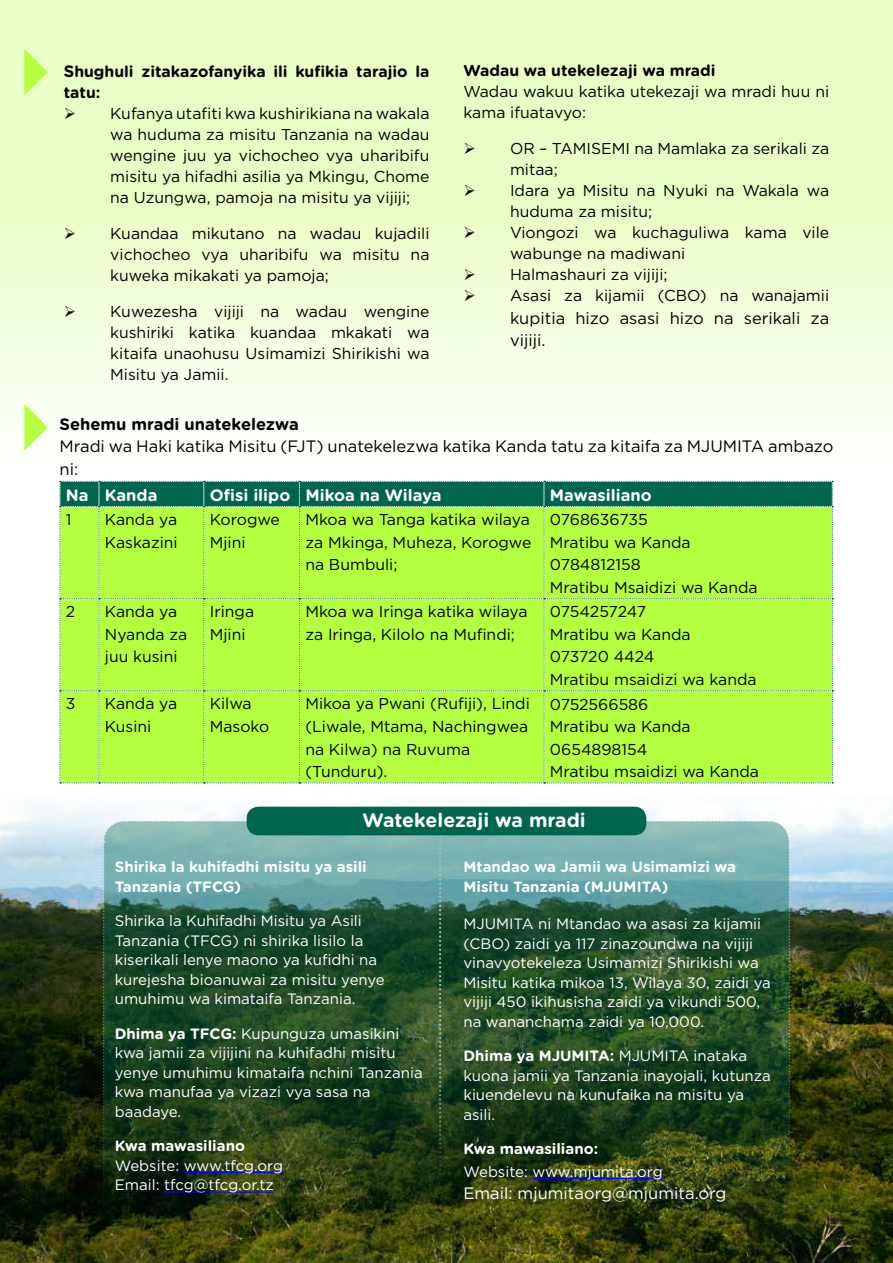
<style>
.page{position:relative;width:893px;height:1263px;background:#fff}
.page>*{position:absolute;margin:0;border:0;box-sizing:border-box;transform-origin:0 0}
.t1{font:700 19.5px "Gotham Rounded";color:#fff}
.t2{font:16.5px/22.5px "Gotham";color:#000}
.t3{font:700 16.5px "Gotham Rounded";color:#fff}
.t4{font:16.5px "Gotham";color:#fff}
.t5{font:700 16.5px "Gotham Rounded";color:#000}
.t6{font:15.75px/22.5px "Gotham";color:#000}
.t7{font:700 15.75px/21px "Gotham Rounded";color:#000}
.t8{font:15px/19.5px "Gotham";color:#fff}
.t9{font:700 15px/19.5px "Gotham Rounded";color:#fff}
.s1{font-size:16.5px}
.s2{font-family:"Gotham Rounded";font-weight:700}
.s3{font-family:"Gotham";font-weight:400}
</style>
<div class="page">
<div style="left:0;top:0;width:893px;height:489px;background:linear-gradient(to bottom,#e2ffb7,#fcfff7)"></div>
<img style="left:0;top:805px;width:893px;height:458px">
<svg style="left:60px;top:481px;width:773px;height:302px;background:#a5f143"></svg>
<svg style="left:102px;top:819px;width:689px;height:444px;background:#335636"></svg>
<div style="left:247px;top:807px;width:399px;height:28px;background:#00654d;border-radius:12px"></div>
<hr style="left:184px;top:1172px;width:99px;height:1px;background:#00f">
<hr style="left:164px;top:1192px;width:110px;height:1px;background:#00f">
<hr style="left:532px;top:1178px;width:131px;height:1px;background:#00f">
<svg style="left:24px;top:49px;width:24px;height:47px"></svg>
<svg style="left:24px;top:404px;width:24px;height:47px"></svg>
<svg style="left:76px;top:119px;width:16px;height:1px"></svg>
<svg style="left:76px;top:239px;width:16px;height:1px"></svg>
<svg style="left:76px;top:317px;width:16px;height:1px"></svg>
<svg style="left:476px;top:154px;width:16px;height:1px"></svg>
<svg style="left:476px;top:196px;width:16px;height:1px"></svg>
<svg style="left:476px;top:238px;width:16px;height:1px"></svg>
<svg style="left:476px;top:280px;width:16px;height:1px"></svg>
<svg style="left:476px;top:301px;width:16px;height:1px"></svg>
<p class="t7" style="left:64px;top:60px;width:367px"><span class="s1">S</span>hughuli zitakazofanyika ili kufikia tarajio la tatu:</p>
<p class="t6" style="left:110px;top:103px;width:321px;line-height:21px;text-align:justify;text-indent:-46px">➢ Kufanya utafiti kwa kushirikiana na wakala wa huduma za misitu Tanzania na wadau wengine juu ya vichocheo vya uharibifu misitu ya hifadhi asilia ya Mkingu, Chome na Uzungwa, pamoja na misitu ya vijiji;</p>
<p class="t6" style="left:110px;top:223px;width:321px;line-height:21px;text-align:justify;text-indent:-46px">➢ Kuandaa mikutano na wadau kujadili vichocheo vya uharibifu wa misitu na kuweka mikakati ya pamoja;</p>
<p class="t6" style="left:110px;top:301px;width:321px;line-height:21px;text-align:justify;text-indent:-46px">➢ Kuwezesha vijiji na wadau wengine kushiriki katika kuandaa mkakati wa kitaifa unaohusu Usimamizi Shirikishi wa Misitu ya Jamii.</p>
<p class="t7" style="left:463px;top:60px;width:254px">Wadau wa utekelezaji wa mradi</p>
<p class="t6" style="left:463px;top:81px;width:367px;line-height:21px">Wadau wakuu katika utekezaji wa mradi huu ni kama ifuatavyo:</p>
<p class="t6" style="left:510px;top:138px;width:321px;line-height:21px;text-indent:-46px">➢ OR – TAMISEMI na Mamlaka za serikali za mitaa;</p>
<p class="t6" style="left:510px;top:180px;width:321px;line-height:21px;text-indent:-46px">➢ Idara ya Misitu na Nyuki na Wakala wa huduma za misitu;</p>
<p class="t6" style="left:510px;top:222px;width:321px;line-height:21px;text-indent:-46px">➢ Viongozi wa kuchaguliwa kama vile wabunge na madiwani</p>
<p class="t6" style="left:463px;top:263px;width:206px">➢ Halmashauri za vijiji;</p>
<p class="t6" style="left:463px;top:284px;width:367px">➢ Asasi za kijamii (CBO) na wanajamii</p>
<p class="t2" style="left:510px;top:306px;width:321px">kupitia hizo asasi hizo na serikali za vijiji.</p>
<p class="t5" style="left:60px;top:412px;width:241px">Sehemu mradi unatekelezwa</p>
<p class="t2" style="left:60px;top:435px;width:775px">Mradi wa Haki katika Misitu (FJT) unatekelezwa katika Kanda tatu za kitaifa za MJUMITA ambazo ni:</p>
<p class="t3" style="left:66px;top:483px;width:93px">Na Kanda</p>
<p class="t3" style="left:210px;top:483px;width:233px">Ofisi ilipo Mikoa na Wilaya</p>
<p class="t3" style="left:550px;top:483px;width:103px">Mawasiliano</p>
<p class="t6" style="left:66px;top:508px;width:7px">1</p>
<p class="t6" style="left:105px;top:508px;width:74px">Kanda ya<br>Kaskazini</p>
<p class="t6" style="left:210px;top:508px;width:72px">Korogwe<br>Mjini</p>
<p class="t6" style="left:305px;top:508px;width:228px;text-align:justify">Mkoa wa Tanga katika wilaya za Mkinga, Muheza, Korogwe na Bumbuli;</p>
<p class="t6" style="left:550px;top:508px;width:209px">0768636735<br>Mratibu wa Kanda<br>0784812158<br>Mratibu Msaidizi wa Kanda</p>
<p class="t6" style="left:66px;top:600px;width:11px">2</p>
<p class="t6" style="left:105px;top:600px;width:84px">Kanda ya<br>Nyanda za juu kusini</p>
<p class="t6" style="left:210px;top:600px;width:46px">Iringa<br>Mjini</p>
<p class="t6" style="left:305px;top:600px;width:224px">Mkoa wa Iringa katika wilaya za Iringa, Kilolo na Mufindi;</p>
<p class="t6" style="left:550px;top:600px;width:208px">0754257247<br>Mratibu wa Kanda<br>073720 4424<br>Mratibu msaidizi wa kanda</p>
<p class="t6" style="left:66px;top:692px;width:11px">3</p>
<p class="t6" style="left:105px;top:692px;width:74px">Kanda ya<br>Kusini</p>
<p class="t6" style="left:210px;top:692px;width:61px">Kilwa<br>Masoko</p>
<p class="t6" style="left:305px;top:692px;width:226px">Mikoa ya Pwani (Rufiji), Lindi (Liwale, Mtama, Nachingwea na Kilwa) na Ruvuma (Tunduru).</p>
<p class="t6" style="left:550px;top:692px;width:211px">0752566586<br>Mratibu wa Kanda<br>0654898154<br>Mratibu msaidizi wa Kanda</p>
<p class="t1" style="left:362px;top:805px;width:225px">Watekelezaji wa mradi</p>
<p class="t9" style="left:115px;top:856px;width:254px">Shirika la kuhifadhi misitu ya asili<br>Tanzania (TFCG)</p>
<p class="t8" style="left:115px;top:911px;width:272px">Shirika la Kuhifadhi Misitu ya Asili Tanzania (TFCG) ni shirika lisilo la kiserikali lenye maono ya kufidhi na kurejesha bioanuwai za misitu yenye umuhimu wa kimataifa Tanzania.</p>
<p class="t8" style="left:115px;top:1023px;width:309px"><span class="s2">Dhima ya TFCG:</span> Kupunguza umasikini kwa jamii za vijijini na kuhifadhi misitu yenye umuhimu kimataifa nchini Tanzania kwa manufaa ya vizazi vya sasa na baadaye.</p>
<p class="t9" style="left:115px;top:1135px;width:132px">Kwa mawasiliano</p>
<p class="t8" style="left:115px;top:1155px;width:170px">Website: www.tfcg.org<br>Email: tfcg@tfcg.or.tz</p>
<p class="t9" style="left:463px;top:856px;width:274px">Mtandao wa Jamii wa Usimamizi wa<br>Misitu Tanzania (MJUMITA)</p>
<p class="t8" style="left:463px;top:914px;width:309px">MJUMITA ni Mtandao wa asasi za kijamii (CBO) zaidi ya 117 zinazoundwa na vijiji vinavyotekeleza Usimamizi Shirikishi wa Misitu katika mikoa 13, Wilaya 30, zaidi ya vijiji 450 ikihusisha zaidi ya vikundi 500, na wananchama zaidi ya 10,000.</p>
<p class="t9" style="left:463px;top:1045px;width:285px">Dhima ya MJUMITA: <span class="s3">MJUMITA inataka</span></p>
<p class="t8" style="left:463px;top:1065px;width:309px">kuona jamii ya Tanzania inayojali, kutunza kiuendelevu na kunufaika na misitu ya asili.</p>
<p class="t9" style="left:463px;top:1138px;width:136px">Kwa mawasiliano:</p>
<p class="t8" style="left:463px;top:1161px;width:201px">Website: www.mjumita.org</p>
<p class="t4" style="left:463px;top:1183px;width:264px">Email: mjumitaorg@mjumita.org</p>
</div>
